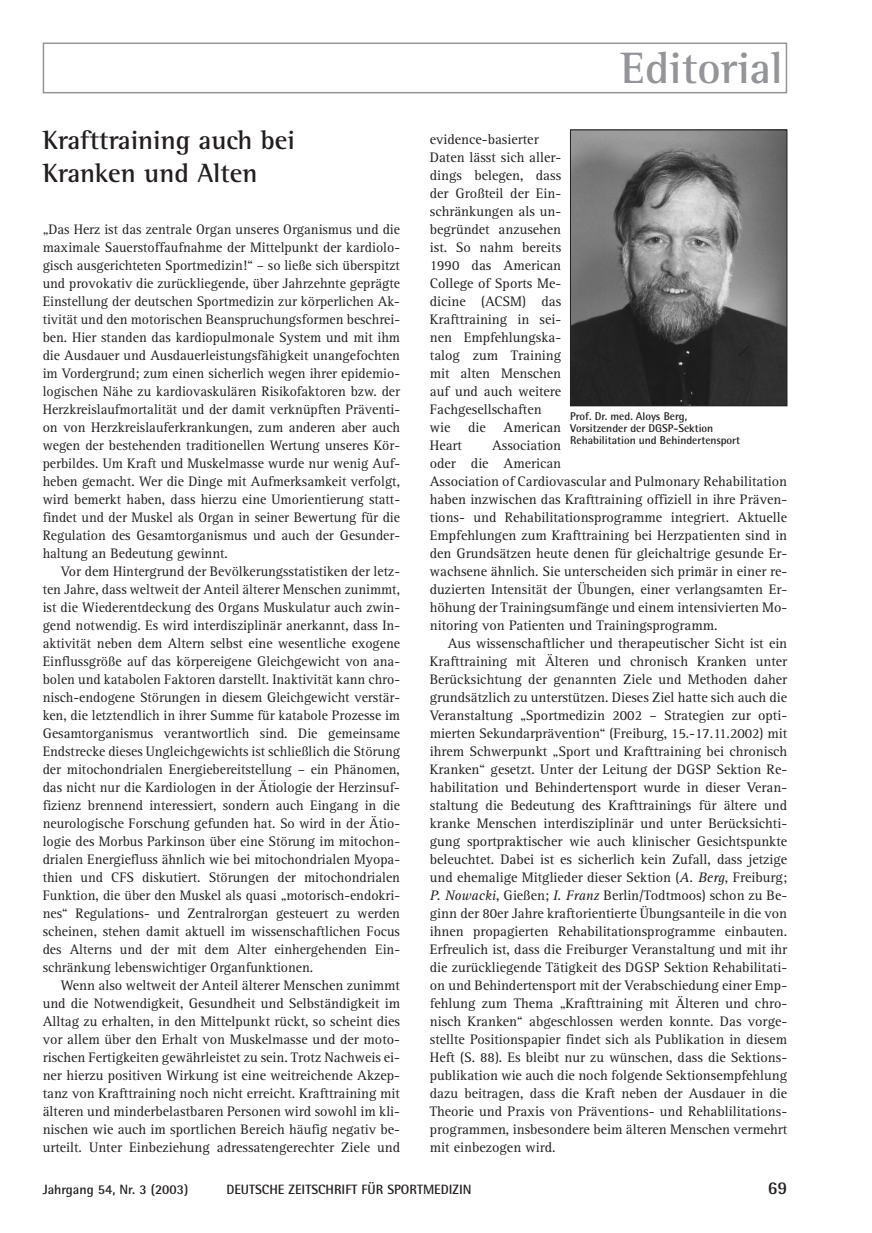
<style>
.page{position:relative;width:872px;height:1233px;background:#fff}
.page>*{position:absolute;margin:0;border:0;box-sizing:border-box;transform-origin:0 0}
.t1{font:700 45px "Rotis Semi Serif";color:#939598}
.t2{font:700 27px/33px "Rotis Semi Serif";color:#231f20}
.t3{font:700 18px "Rotis Semi Sans";color:#231f20}
.t4{font:14.25px/18px "Rotis Serif";color:#231f20;text-align:justify}
.t5{font:700 13.5px "Rotis Semi Sans";color:#231f20}
.t6{font:700 11.25px/12px "Rotis Semi Sans";color:#231f20}
.s1{font-style:italic}
</style>
<div class="page">
<div style="left:43px;top:43px;width:744px;height:50px;border:2px solid #939598"></div>
<img style="left:572px;top:132px;width:213px;height:272px">
<div style="left:570px;top:130px;width:217px;height:276px;border:1px solid #231f20"></div>
<h2 class="t2" style="left:43px;top:125px;width:254px">Krafttraining auch bei<br>Kranken und Alten</h2>
<p class="t4" style="left:43px;top:222px;width:359px">„Das Herz ist das zentrale Organ unseres Organismus und die maximale Sauerstoffaufnahme der Mittelpunkt der kardiolo&shy;gisch ausgerichteten Sportmedizin!“ – so ließe sich überspitzt und provokativ die zurückliegende, über Jahrzehnte geprägte Einstellung der deutschen Sportmedizin zur körperlichen Ak&shy;tivität und den motorischen Beanspruchungsformen beschrei&shy;ben. Hier standen das kardiopulmonale System und mit ihm die Ausdauer und Ausdauerleistungsfähigkeit unangefochten im Vordergrund; zum einen sicherlich wegen ihrer epidemio&shy;logischen Nähe zu kardiovaskulären Risikofaktoren bzw. der Herzkreislaufmortalität und der damit verknüpften Präventi&shy;on von Herzkreislauferkrankungen, zum anderen aber auch wegen der bestehenden traditionellen Wertung unseres Kör&shy;perbildes. Um Kraft und Muskelmasse wurde nur wenig Auf&shy;heben gemacht. Wer die Dinge mit Aufmerksamkeit verfolgt, wird bemerkt haben, dass hierzu eine Umorientierung statt&shy;findet und der Muskel als Organ in seiner Bewertung für die Regulation des Gesamtorganismus und auch der Gesunder&shy;haltung an Bedeutung gewinnt.</p>
<p class="t4" style="left:43px;top:564px;width:359px;text-indent:18px">Vor dem Hintergrund der Bevölkerungsstatistiken der letz&shy;ten Jahre, dass weltweit der Anteil älterer Menschen zunimmt, ist die Wiederentdeckung des Organs Muskulatur auch zwin&shy;gend notwendig. Es wird interdisziplinär anerkannt, dass In&shy;aktivität neben dem Altern selbst eine wesentliche exogene Einflussgröße auf das körpereigene Gleichgewicht von ana&shy;bolen und katabolen Faktoren darstellt. Inaktivität kann chro&shy;nisch-endogene Störungen in diesem Gleichgewicht verstär&shy;ken, die letztendlich in ihrer Summe für katabole Prozesse im Gesamtorganismus verantwortlich sind. Die gemeinsame Endstrecke dieses Ungleichgewichts ist schließlich die Störung der mitochondrialen Energiebereitstellung – ein Phänomen, das nicht nur die Kardiologen in der Ätiologie der Herzinsuf&shy;fizienz brennend interessiert, sondern auch Eingang in die neurologische Forschung gefunden hat. So wird in der Ätio&shy;logie des Morbus Parkinson über eine Störung im mitochon&shy;drialen Energiefluss ähnlich wie bei mitochondrialen Myopa&shy;thien und CFS diskutiert. Störungen der mitochondrialen Funktion, die über den Muskel als quasi „motorisch-endokri&shy;nes“ Regulations- und Zentralrorgan gesteuert zu werden scheinen, stehen damit aktuell im wissenschaftlichen Focus des Alterns und der mit dem Alter einhergehenden Ein&shy;schränkung lebenswichtiger Organfunktionen.</p>
<p class="t4" style="left:43px;top:978px;width:359px;text-indent:18px">Wenn also weltweit der Anteil älterer Menschen zunimmt und die Notwendigkeit, Gesundheit und Selbständigkeit im Alltag zu erhalten, in den Mittelpunkt rückt, so scheint dies vor allem über den Erhalt von Muskelmasse und der moto&shy;rischen Fertigkeiten gewährleistet zu sein. Trotz Nachweis ei&shy;ner hierzu positiven Wirkung ist eine weitreichende Akzep&shy;tanz von Krafttraining noch nicht erreicht. Krafttraining mit älteren und minderbelastbaren Personen wird sowohl im kli&shy;nischen wie auch im sportlichen Bereich häufig negativ be&shy;urteilt. Unter Einbeziehung adressatengerechter Ziele und</p>
<h1 class="t1" style="left:620px;top:52px;width:163px">Editorial</h1>
<p class="t4" style="left:430px;top:132px;width:133px;text-align:left">evidence-basierter<br>Daten lässt sich aller&shy;dings belegen, dass der Großteil der Ein&shy;schränkungen als un&shy;begründet anzusehen ist. So nahm bereits<br>1990 das American<br>College of Sports Me&shy;dicine (ACSM) das<br>Krafttraining in sei&shy;nen Empfehlungska&shy;talog zum Training mit alten Menschen auf und auch weitere<br>Fachgesellschaften wie die American<br>Heart</p>
<p class="t6" style="left:570px;top:412px;width:171px">Prof. Dr. med. Aloys Berg,<br>Vorsitzender der DGSP-Sektion<br>Rehabilitation und Behindertensport</p>
<p class="t4" style="left:430px;top:438px;width:359px;text-align:left;text-indent:62px">Association<br>oder die American<br>Association of Cardiovascular and Pulmonary Rehabilitation haben inzwischen das Krafttraining offiziell in ihre Präven&shy;tions- und Rehabilitationsprogramme integriert. Aktuelle Empfehlungen zum Krafttraining bei Herzpatienten sind in den Grundsätzen heute denen für gleichaltrige gesunde Er&shy;wachsene ähnlich. Sie unterscheiden sich primär in einer re&shy;duzierten Intensität der Übungen, einer verlangsamten Er&shy;höhung der Trainingsumfänge und einem intensivierten Mo&shy;nitoring von Patienten und Trainingsprogramm.</p>
<p class="t4" style="left:430px;top:636px;width:359px;text-indent:18px">Aus wissenschaftlicher und therapeutischer Sicht ist ein Krafttraining mit Älteren und chronisch Kranken unter Berücksichtung der genannten Ziele und Methoden daher grundsätzlich zu unterstützen. Dieses Ziel hatte sich auch die Veranstaltung „Sportmedizin 2002 – Strategien zur opti&shy;mierten Sekundarprävention“ (Freiburg, 15.-17.11.2002) mit ihrem Schwerpunkt „Sport und Krafttraining bei chronisch Kranken“ gesetzt. Unter der Leitung der DGSP Sektion Re&shy;habilitation und Behindertensport wurde in dieser Veran&shy;staltung die Bedeutung des Krafttrainings für ältere und kranke Menschen interdisziplinär und unter Berücksichti&shy;gung sportpraktischer wie auch klinischer Gesichtspunkte beleuchtet. Dabei ist es sicherlich kein Zufall, dass jetzige und ehemalige Mitglieder dieser Sektion (<span class="s1">A. Berg</span>, Freiburg; <span class="s1">P. Nowacki</span>, Gießen; <span class="s1">I. Franz</span> Berlin/Todtmoos) schon zu Be&shy;ginn der 80er Jahre kraftorientierte Übungsanteile in die von ihnen propagierten Rehabilitationsprogramme einbauten.<br>Erfreulich ist, dass die Freiburger Veranstaltung und mit ihr die zurückliegende Tätigkeit des DGSP Sektion Rehabilitati&shy;on und Behindertensport mit der Verabschiedung einer Emp&shy;fehlung zum Thema „Krafttraining mit Älteren und chro&shy;nisch Kranken“ abgeschlossen werden konnte. Das vorge&shy;stellte Positionspapier findet sich als Publikation in diesem Heft (S. 88). Es bleibt nur zu wünschen, dass die Sektions&shy;publikation wie auch die noch folgende Sektionsempfehlung dazu beitragen, dass die Kraft neben der Ausdauer in die Theorie und Praxis von Präventions- und Rehablilitations&shy;programmen, insbesondere beim älteren Menschen vermehrt mit einbezogen wird.</p>
<p class="t5" style="left:43px;top:1185px;width:147px">Jahrgang 54, Nr. 3 (2003)</p>
<p class="t5" style="left:226px;top:1185px;width:247px">DEUTSCHE ZEITSCHRIFT FÜR SPORTMEDIZIN</p>
<p class="t3" style="left:767px;top:1182px;width:21px">69</p>
</div>
